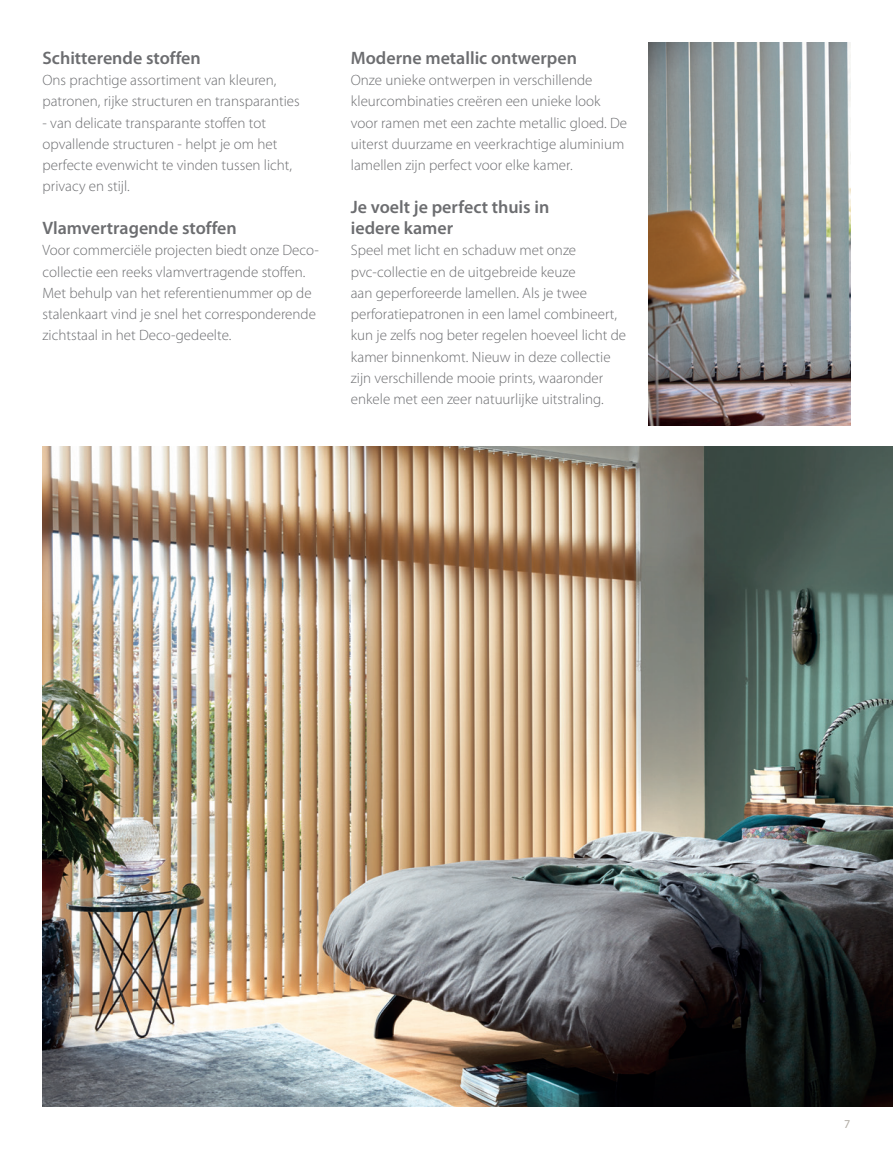
<style>
.page{position:relative;width:893px;height:1149px;background:#fff}
.page>*{position:absolute;margin:0;border:0;box-sizing:border-box;transform-origin:0 0}
.t1{font:600 18px/21.3px "Myriad Pro";color:#6c6d70}
.t2{font:300 15px/21.3px "Myriad Pro";color:#6c6d70}
.t3{font:12px "Myriad Pro";color:#b1aca4}
</style>
<div class="page">
<img style="left:43px;top:446px;width:850px;height:660px">
<img style="left:648px;top:43px;width:202px;height:382px">
<p class="t1" style="left:43px;top:47px;width:160px">Schitterende stoffen</p>
<p class="t2" style="left:43px;top:69px;width:259px">Ons prachtige assortiment van kleuren, patronen, rijke structuren en transparanties</p>
<p class="t2" style="left:43px;top:112px;width:251px">- van delicate transparante stoffen tot opvallende structuren - helpt je om het perfecte evenwicht te vinden tussen licht, privacy en stijl.</p>
<p class="t1" style="left:43px;top:217px;width:196px">Vlamvertragende stoffen</p>
<p class="t2" style="left:43px;top:239px;width:278px">Voor commerciële projecten biedt onze Deco&shy;collectie een reeks vlamvertragende stoffen.<br>Met behulp van het referentienummer op de stalenkaart vind je snel het corresponderende zichtstaal in het Deco-gedeelte.</p>
<p class="t1" style="left:351px;top:47px;width:228px">Moderne metallic ontwerpen</p>
<p class="t2" style="left:351px;top:69px;width:278px">Onze unieke ontwerpen in verschillende kleurcombinaties creëren een unieke look voor ramen met een zachte metallic gloed. De uiterst duurzame en veerkrachtige aluminium lamellen zijn perfect voor elke kamer.</p>
<p class="t1" style="left:351px;top:195px;width:200px">Je voelt je perfect thuis in iedere kamer</p>
<p class="t2" style="left:351px;top:239px;width:277px">Speel met licht en schaduw met onze pvc-collectie en de uitgebreide keuze<br>aan geperforeerde lamellen. Als je twee perforatiepatronen in een lamel combineert, kun je zelfs nog beter regelen hoeveel licht de kamer binnenkomt. Nieuw in deze collectie zijn verschillende mooie prints, waaronder enkele met een zeer natuurlijke uitstraling.</p>
<p class="t3" style="left:844px;top:1115px;width:8px">7</p>
</div>
